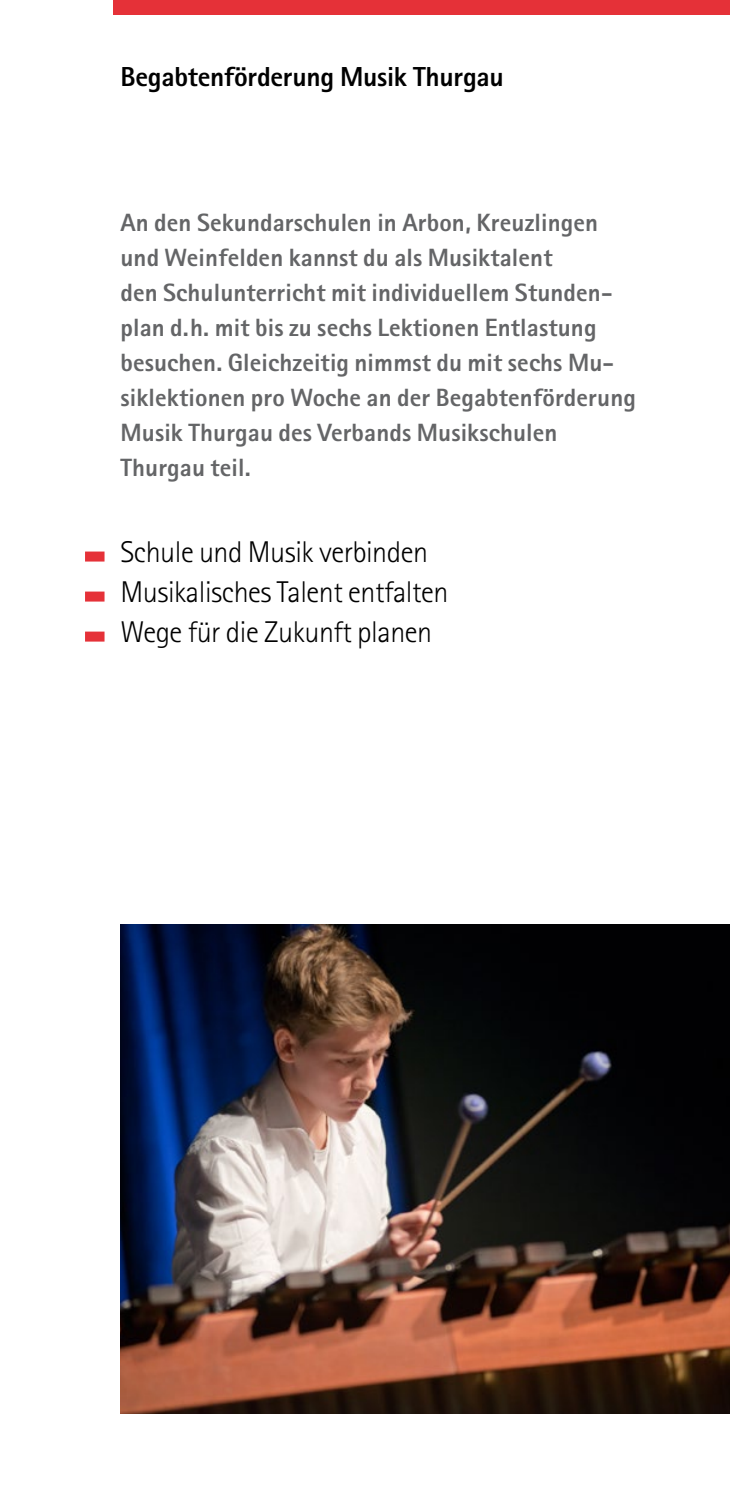
<style>
.page{position:relative;width:730px;height:1489px;background:#fff}
.page>*{position:absolute;margin:0;border:0;box-sizing:border-box;transform-origin:0 0}
.t1{font:300 30px/40px "Rotis Sans Serif Std";letter-spacing:-.015em;color:#000}
.t2{font:800 27.5px "Rotis Sans Serif Std";letter-spacing:-.01em;color:#000}
.t3{font:800 25px/35px "Rotis Sans Serif Std";letter-spacing:.005em;color:#646567}
</style>
<div class="page">
<div style="left:85px;top:551px;width:20px;height:10px;background:#e53138"></div>
<div style="left:85px;top:591px;width:20px;height:10px;background:#e53138"></div>
<div style="left:85px;top:631px;width:20px;height:10px;background:#e53138"></div>
<div style="left:113px;top:0;width:617px;height:14px;background:#e53138"></div>
<img style="left:120px;top:924px;width:610px;height:488px">
<p class="t2" style="left:120px;top:59px;width:385px">Begabtenförderung Musik Thurgau</p>
<p class="t3" style="left:120px;top:205px;width:517px">An den Sekundarschulen in Arbon, Kreuzlingen und Weinfelden kannst du als Musiktalent<br>den Schulunterricht mit individuellem Stunden&shy;plan d.h. mit bis zu sechs Lektionen Entlastung besuchen. Gleichzeitig nimmst du mit sechs Mu&shy;siklektionen pro Woche an der Begabtenförderung Musik Thurgau des Verbands Musikschulen Thurgau teil.</p>
<p class="t1" style="left:120px;top:531px;width:330px">Schule und Musik verbinden<br>Musikalisches Talent entfalten<br>Wege für die Zukunft planen</p>
</div>
